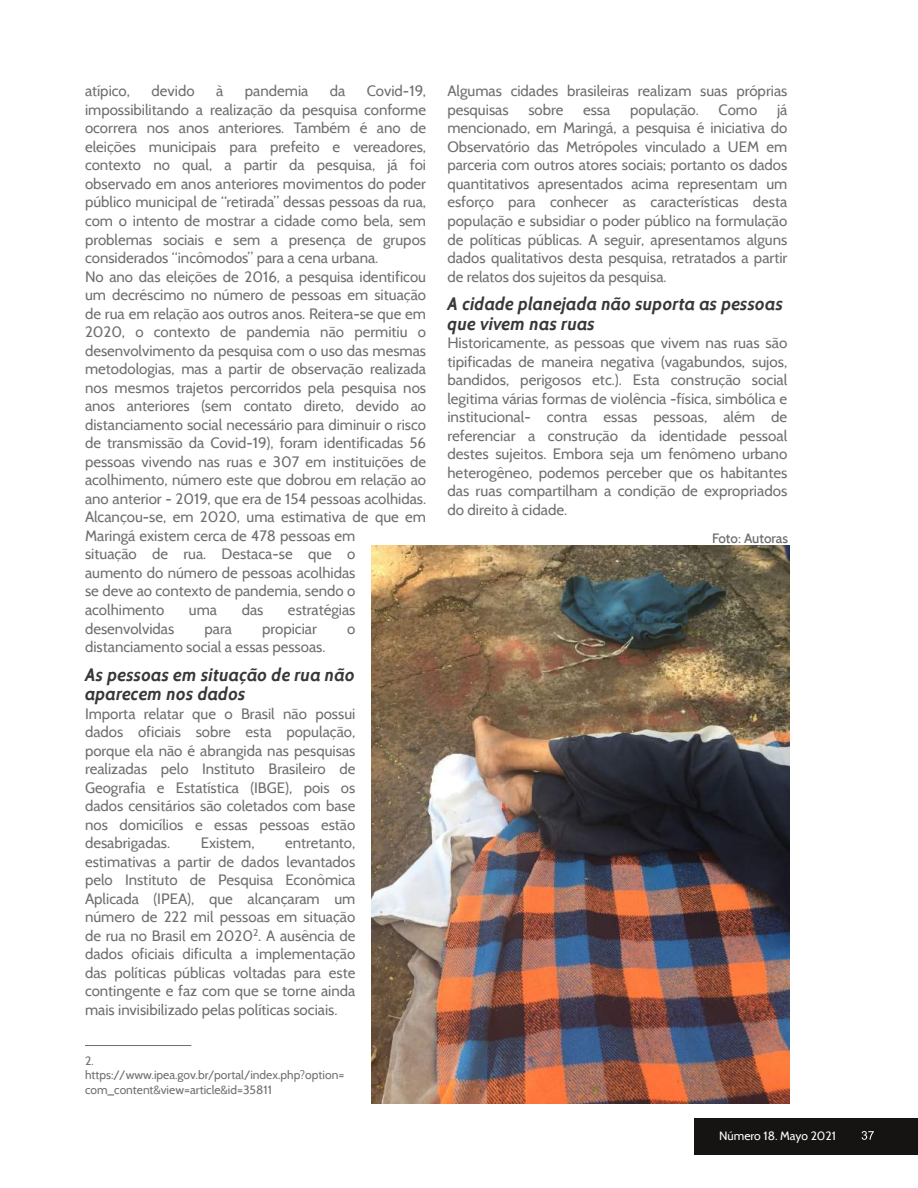
<style>
.page{position:relative;width:918px;height:1188px;background:#fff}
.page>*{position:absolute;margin:0;border:0;box-sizing:border-box;transform-origin:0 0}
.t1{font:italic 700 18px/19.5px "Cabin";color:#383838}
.t2{font:15px/18.6px "Cabin";color:#6d6e6f;text-align:justify}
.t3{font:500 13.5px "Cabin";color:#6d6e6f}
.t4{font:12px/14.4px "Cabin";color:#6d6e6f}
.t5{font:12px "Cabin";color:#fff}
</style>
<div class="page">
<div style="left:694px;top:1118px;width:224px;height:36px;background:#161413"></div>
<svg style="left:862px;top:1131px;width:12px;height:9px"></svg>
<hr style="left:85px;top:1045px;width:106px;height:1px;background:#6d6e6f">
<img style="left:371px;top:545px;width:419px;height:558px">
<p class="t2" style="left:85px;top:82px;width:343px;text-align:left;text-indent:282px">Covid-19, impossibilitando a realização da pesquisa conforme ocorrera nos anos anteriores. Também é ano de eleições municipais para prefeito e vereadores, contexto no qual, a partir da pesquisa, já foi observado em anos anteriores movimentos do poder público municipal de “retirada” dessas pessoas da rua, com o intento de mostrar a cidade como bela, sem problemas sociais e sem a presença de grupos considerados “incômodos” para a cena urbana.<br>No ano das eleições de 2016, a pesquisa identificou um decréscimo no número de pessoas em situação de rua em relação aos outros anos. Reitera-se que em 2020, o contexto de pandemia não permitiu o desenvolvimento da pesquisa com o uso das mesmas metodologias, mas a partir de observação realizada nos mesmos trajetos percorridos pela pesquisa nos anos anteriores (sem contato direto, devido ao distanciamento social necessário para diminuir o risco de transmissão da Covid-19), foram identificadas 56 pessoas vivendo nas ruas e 307 em instituições de acolhimento, número este que dobrou em relação ao ano anterior - 2019, que era de 154 pessoas acolhidas.<br>Alcançou-se, em 2020, uma estimativa de que em Maringá existem cerca de 478 pessoas em<br>situação de rua. Destaca-se que o<br>aumento do número de pessoas acolhidas<br>se deve ao contexto de pandemia, sendo o acolhimento</p>
<p class="t2" style="left:85px;top:82px;width:47px">atípico,</p>
<p class="t2" style="left:152px;top:82px;width:45px">devido</p>
<p class="t2" style="left:216px;top:82px;width:9px">à</p>
<p class="t2" style="left:245px;top:82px;width:65px">pandemia</p>
<p class="t2" style="left:330px;top:82px;width:17px">da</p>
<p class="t2" style="left:189px;top:600px;width:30px">uma</p>
<p class="t2" style="left:242px;top:600px;width:23px">das</p>
<p class="t2" style="left:288px;top:600px;width:69px">estratégias</p>
<p class="t2" style="left:85px;top:619px;width:91px">desenvolvidas</p>
<p class="t2" style="left:205px;top:619px;width:29px">para</p>
<p class="t2" style="left:262px;top:619px;width:56px">propiciar</p>
<p class="t2" style="left:347px;top:619px;width:10px">o</p>
<p class="t2" style="left:85px;top:637px;width:242px">distanciamento social a essas pessoas.</p>
<p class="t1" style="left:85px;top:664px;width:271px">As pessoas em situação de rua não aparecem nos dados</p>
<p class="t2" style="left:85px;top:704px;width:272px">Importa relatar que o Brasil não possui dados oficiais sobre esta população, porque ela não é abrangida nas pesquisas realizadas pelo Instituto Brasileiro de Geografia e Estatística (IBGE), pois os dados censitários são coletados com base nos domicílios e essas pessoas estão desabrigadas.</p>
<p class="t2" style="left:201px;top:834px;width:55px">Existem,</p>
<p class="t2" style="left:85px;top:834px;width:272px;text-indent:200px">entretanto, estimativas a partir de dados levantados pelo Instituto de Pesquisa Econômica Aplicada (IPEA), que alcançaram um número de 222 mil pessoas em situação de rua no Brasil em 2020<sup>2</sup>. A ausência de dados oficiais dificulta a implementação das políticas públicas voltadas para este contingente e faz com que se torne ainda mais invisibilizado pelas políticas sociais.</p>
<p class="t4" style="left:85px;top:1053px;width:261px">2. https://www.ipea.gov.br/portal/index.php?option= com_content&amp;view=article&amp;id=35811</p>
<p class="t2" style="left:447px;top:82px;width:342px">Algumas cidades brasileiras realizam suas próprias pesquisas</p>
<p class="t2" style="left:528px;top:100px;width:37px">sobre</p>
<p class="t2" style="left:583px;top:100px;width:29px">essa</p>
<p class="t2" style="left:630px;top:100px;width:70px">população.</p>
<p class="t2" style="left:719px;top:100px;width:40px">Como</p>
<p class="t2" style="left:447px;top:100px;width:342px;text-indent:330px">já mencionado, em Maringá, a pesquisa é iniciativa do Observatório das Metrópoles vinculado a UEM em parceria com outros atores sociais; portanto os dados quantitativos apresentados acima representam um esforço para conhecer as características desta população e subsidiar o poder público na formulação de políticas públicas. A seguir, apresentamos alguns dados qualitativos desta pesquisa, retratados a partir de relatos dos sujeitos da pesquisa.</p>
<p class="t1" style="left:447px;top:294px;width:337px">A cidade planejada não suporta as pessoas que vivem nas ruas</p>
<p class="t2" style="left:447px;top:333px;width:342px">Historicamente, as pessoas que vivem nas ruas são tipificadas de maneira negativa (vagabundos, sujos, bandidos, perigosos etc.). Esta construção social legitima várias formas de violência -física, simbólica e institucional- contra essas pessoas, além de referenciar a construção da identidade pessoal destes sujeitos. Embora seja um fenômeno urbano heterogêneo, podemos perceber que os habitantes das ruas compartilham a condição de expropriados do direito à cidade.</p>
<p class="t3" style="left:712px;top:530px;width:78px">Foto: Autoras</p>
<p class="t5" style="left:719px;top:1128px;width:118px">Número 18. Mayo 2021</p>
</div>
